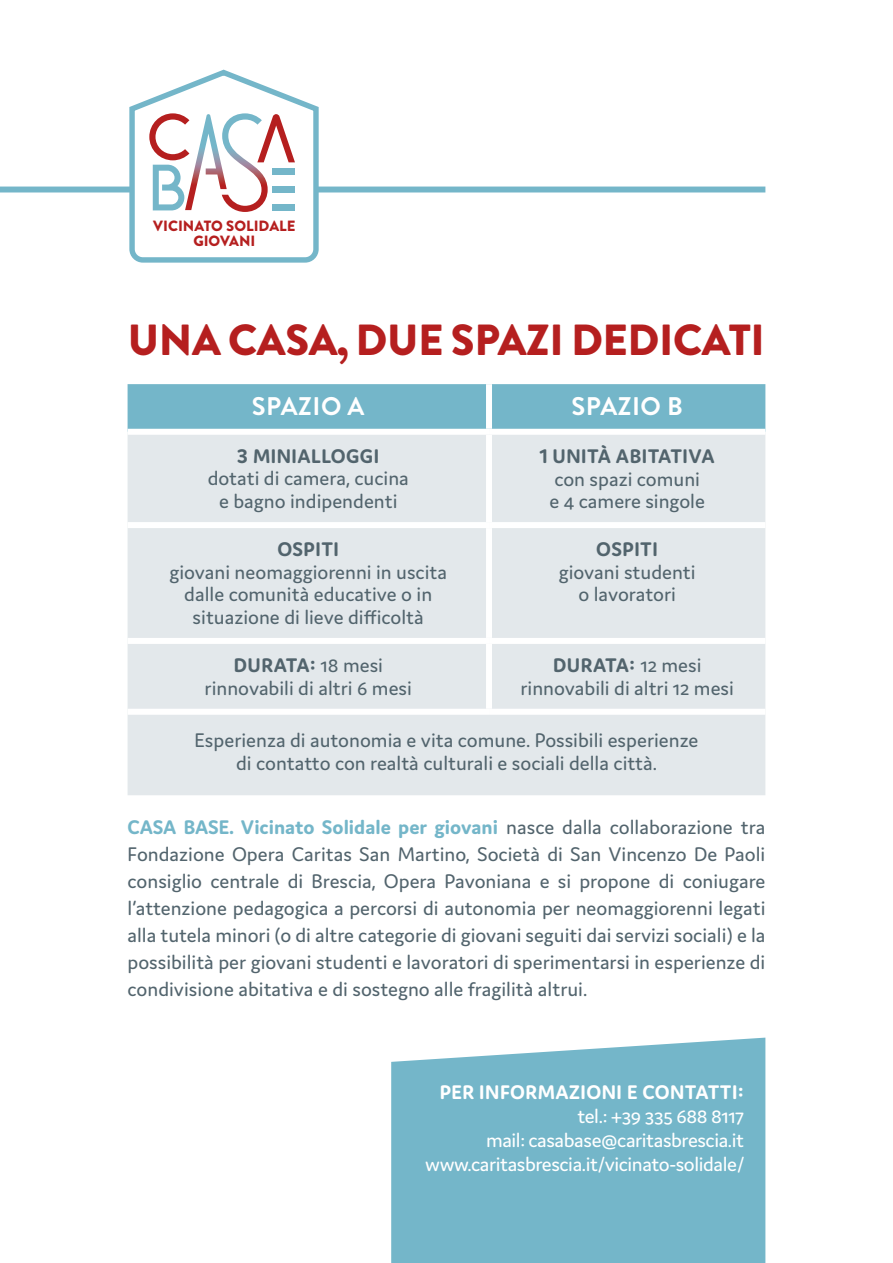
<style>
.page{position:relative;width:893px;height:1263px;background:#fff}
.page>*{position:absolute;margin:0;border:0;box-sizing:border-box;transform-origin:0 0}
.t1{font:900 43.5px "Brandon Grotesque";letter-spacing:-.01em;color:#b51f1f}
.t2{font:700 25.5px "Brandon Grotesque";letter-spacing:.02em;color:#fff}
.t3{font:21px/27px "Domus";color:#52646d;text-align:justify}
.t4{font:21px "Domus";letter-spacing:-.02em;color:#fff}
.t5{font:700 21px "Domus";letter-spacing:.025em;color:#52646d}
.t6{font:700 21px "Domus";letter-spacing:.025em;color:#fff}
.t7{font:900 14.85px/14.4px "Brandon Grotesque";color:#b51f1f;text-align:center}
.s1{font-weight:400}
.s2{font-weight:700;color:#74b6c9}
</style>
<div class="page">
<div style="left:391px;top:1037px;width:374px;height:226px;background:#74b6c9"></div>
<div style="left:0;top:187px;width:765px;height:5px;background:#74b6c9"></div>
<svg style="left:128px;top:69px;width:192px;height:194px"></svg>
<div style="left:128px;top:384px;width:637px;height:45px;background:#74b6c9"></div>
<div style="left:128px;top:435px;width:637px;height:360px;background:#e3e8eb"></div>
<div style="left:486px;top:384px;width:6px;height:45px;background:#fff"></div>
<div style="left:486px;top:435px;width:6px;height:87px;background:#fff"></div>
<div style="left:128px;top:522px;width:361px;height:6px;background:#fff"></div>
<div style="left:489px;top:522px;width:276px;height:6px;background:#fff"></div>
<div style="left:486px;top:528px;width:6px;height:110px;background:#fff"></div>
<div style="left:128px;top:638px;width:361px;height:6px;background:#fff"></div>
<div style="left:489px;top:638px;width:276px;height:6px;background:#fff"></div>
<div style="left:486px;top:644px;width:6px;height:65px;background:#fff"></div>
<div style="left:128px;top:709px;width:361px;height:6px;background:#fff"></div>
<div style="left:489px;top:709px;width:276px;height:6px;background:#fff"></div>
<p class="t7" style="left:153px;top:219px;width:144px">VICINATO SOLIDALE<br>GIOVANI</p>
<p class="t1" style="left:128px;top:309px;width:638px">UNA CASA, DUE SPAZI DEDICATI</p>
<p class="t2" style="left:252px;top:388px;width:114px">SPAZIO A</p>
<p class="t2" style="left:571px;top:388px;width:113px">SPAZIO B</p>
<p class="t5" style="left:237px;top:444px;width:144px">3 MINIALLOGGI</p>
<p class="t3" style="left:208px;top:465px;width:203px">dotati di camera, cucina</p>
<p class="t3" style="left:219px;top:487px;width:180px">e bagno indipendenti</p>
<p class="t5" style="left:539px;top:445px;width:177px">1 UNITÀ ABITATIVA</p>
<p class="t3" style="left:554px;top:465px;width:147px">con spazi comuni</p>
<p class="t3" style="left:549px;top:487px;width:157px">e 4 camere singole</p>
<p class="t5" style="left:277px;top:538px;width:63px">OSPITI</p>
<p class="t3" style="left:169px;top:558px;width:279px">giovani neomaggiorenni in uscita</p>
<p class="t3" style="left:184px;top:581px;width:249px">dalle comunità educative o in</p>
<p class="t3" style="left:193px;top:603px;width:233px">situazione di lieve difficoltà</p>
<p class="t5" style="left:596px;top:538px;width:63px">OSPITI</p>
<p class="t3" style="left:559px;top:558px;width:138px">giovani studenti</p>
<p class="t3" style="left:578px;top:581px;width:99px">o lavoratori</p>
<p class="t5" style="left:234px;top:654px;width:151px">DURATA: <span class="s1">18 mesi</span></p>
<p class="t3" style="left:205px;top:674px;width:209px">rinnovabili di altri 6 mesi</p>
<p class="t5" style="left:553px;top:654px;width:150px">DURATA: <span class="s1">12 mesi</span></p>
<p class="t3" style="left:520px;top:674px;width:215px">rinnovabili di altri 12 mesi</p>
<p class="t3" style="left:195px;top:727px;width:505px">Esperienza di autonomia e vita comune. Possibili esperienze</p>
<p class="t3" style="left:236px;top:749px;width:422px">di contatto con realtà culturali e sociali della città.</p>
<p class="t3" style="left:128px;top:814px;width:639px"><span class="s2">CASA BASE. Vicinato Solidale per giovani</span> nasce dalla collaborazione tra Fondazione Opera Caritas San Martino, Società di San Vincenzo De Paoli consiglio centrale di Brescia, Opera Pavoniana e si propone di coniugare l’attenzione pedagogica a percorsi di autonomia per neomaggiorenni legati alla tutela minori (o di altre categorie di giovani seguiti dai servizi sociali) e la possibilità per giovani studenti e lavoratori di sperimentarsi in esperienze di condivisione abitativa e di sostegno alle fragilità altrui.</p>
<p class="t6" style="left:440px;top:1080px;width:306px">PER INFORMAZIONI E CONTATTI:</p>
<p class="t4" style="left:577px;top:1104px;width:168px">tel.: +39 335 688 8117</p>
<p class="t4" style="left:486px;top:1128px;width:260px">mail: casabase@caritasbrescia.it</p>
<p class="t4" style="left:425px;top:1152px;width:320px">www.caritasbrescia.it/vicinato-solidale/</p>
</div>
